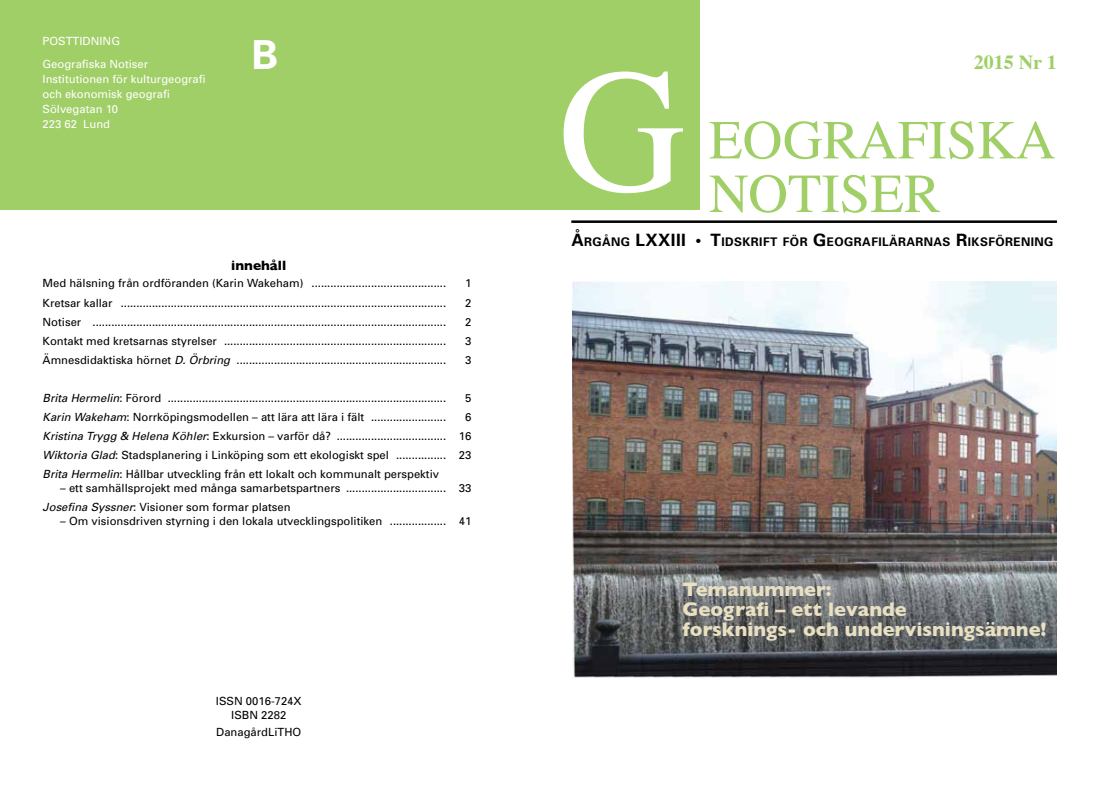
<style>
.page{position:relative;width:1099px;height:787px;background:#fff}
.page>*{position:absolute;margin:0;border:0;box-sizing:border-box;transform-origin:0 0}
.t1{font:176.25px "STIX General";color:#fff}
.t2{font:55px/53.6px "STIX General";color:#a0cf67}
.t3{font:700 40px "Univers";color:#fff}
.t4{font:700 20px/20px "Gill Sans";color:#e8e0c1}
.t5{font:700 20px "Times";color:#a0cf67}
.t6{font:700 13.75px "Gill Sans";color:#000}
.t7{font:700 11.88px "Univers";letter-spacing:.035em;color:#000}
.t8{font:11.25px/19.1px "Univers";color:#000;text-align:center}
.t9{font:11.25px/15px "Univers";color:#fff}
.s1{font-style:italic}
.s2{font-size:17px}
</style>
<div class="page">
<hr style="left:571px;top:220px;width:485px;height:3px;background:#000">
<div style="left:0;top:0;width:699px;height:209px;background:#a0cf67"></div>
<img style="left:572px;top:282px;width:484px;height:396px">
<p class="t9" style="left:43px;top:30px;width:107px;line-height:22.1px">POSTTIDNING<br>Geografiska Notiser</p>
<p class="t9" style="left:43px;top:71px;width:165px">Institutionen för kulturgeografi och ekonomisk geografi<br>Sölvegatan 10<br>223 62 Lund</p>
<h3 class="t3" style="left:251px;top:29px;width:28px">B</h3>
<p class="t6" style="left:231px;top:254px;width:56px">innehåll</p>
<p class="t8" style="left:43px;top:274px;width:405px">Med hälsning från ordföranden (Karin Wakeham) ...........................................</p>
<p class="t8" style="left:465px;top:274px;width:8px">1</p>
<p class="t8" style="left:43px;top:293px;width:405px">Kretsar kallar ........................................................................................................</p>
<p class="t8" style="left:465px;top:293px;width:8px">2</p>
<p class="t8" style="left:43px;top:312px;width:405px">Notiser .................................................................................................................</p>
<p class="t8" style="left:465px;top:312px;width:8px">2</p>
<p class="t8" style="left:43px;top:331px;width:405px">Kontakt med kretsarnas styrelser .......................................................................</p>
<p class="t8" style="left:465px;top:331px;width:8px">3</p>
<p class="t8" style="left:43px;top:350px;width:405px">Ämnesdidaktiska hörnet <span class="s1">D. Örbring</span> ...................................................................</p>
<p class="t8" style="left:465px;top:350px;width:8px">3</p>
<p class="t8" style="left:43px;top:388px;width:405px"><span class="s1">Brita Hermelin</span>: Förord .........................................................................................</p>
<p class="t8" style="left:465px;top:388px;width:8px">5</p>
<p class="t8" style="left:43px;top:407px;width:405px"><span class="s1">Karin Wakeham</span>: Norrköpingsmodellen – att lära att lära i fält ........................</p>
<p class="t8" style="left:43px;top:407px;width:430px;text-align:justify;text-indent:422px">6<br><span class="s1">Kristina Trygg &amp; Helena Köhler</span>: Exkursion – varför då? ................................... 16<br><span class="s1">Wiktoria Glad</span>: Stadsplanering i Linköping som ett ekologiskt spel ................ 23<br><span class="s1">Brita Hermelin</span>: Hållbar utveckling från ett lokalt och kommunalt perspektiv</p>
<p class="t8" style="left:43px;top:478px;width:430px;text-align:left;text-indent:18px">– ett samhällsprojekt med många samarbetspartners ................................ 33<br><span class="s1">Josefina Syssner</span>: Visioner som formar platsen</p>
<p class="t8" style="left:60px;top:511px;width:413px">– Om visionsdriven styrning i den lokala utvecklingspolitiken .................. 41</p>
<p class="t8" style="left:216px;top:693px;width:87px;line-height:13.8px">ISSN 0016-724X<br>ISBN 2282</p>
<p class="t8" style="left:216px;top:722px;width:87px">DanagårdLiTHO</p>
<h1 class="t1" style="left:558px;top:10px;width:129px">G</h1>
<h3 class="t5" style="left:973px;top:43px;width:84px">2015 Nr 1</h3>
<h2 class="t2" style="left:709px;top:116px;width:348px">EOGRAFISKA<br>NOTISER</h2>
<p class="t7" style="left:571px;top:234px;width:483px"><span class="s2">Å</span>RGÅNG <span class="s2">LXXIII • T</span>IDSKRIFT FÖR <span class="s2">G</span>EOGRAFILÄRARNAS <span class="s2">R</span>IKSFÖRENING</p>
<h3 class="t4" style="left:682px;top:578px;width:365px">Temanummer:<br>Geografi – ett levande<br>forsknings- och undervisningsämne!</h3>
</div>
